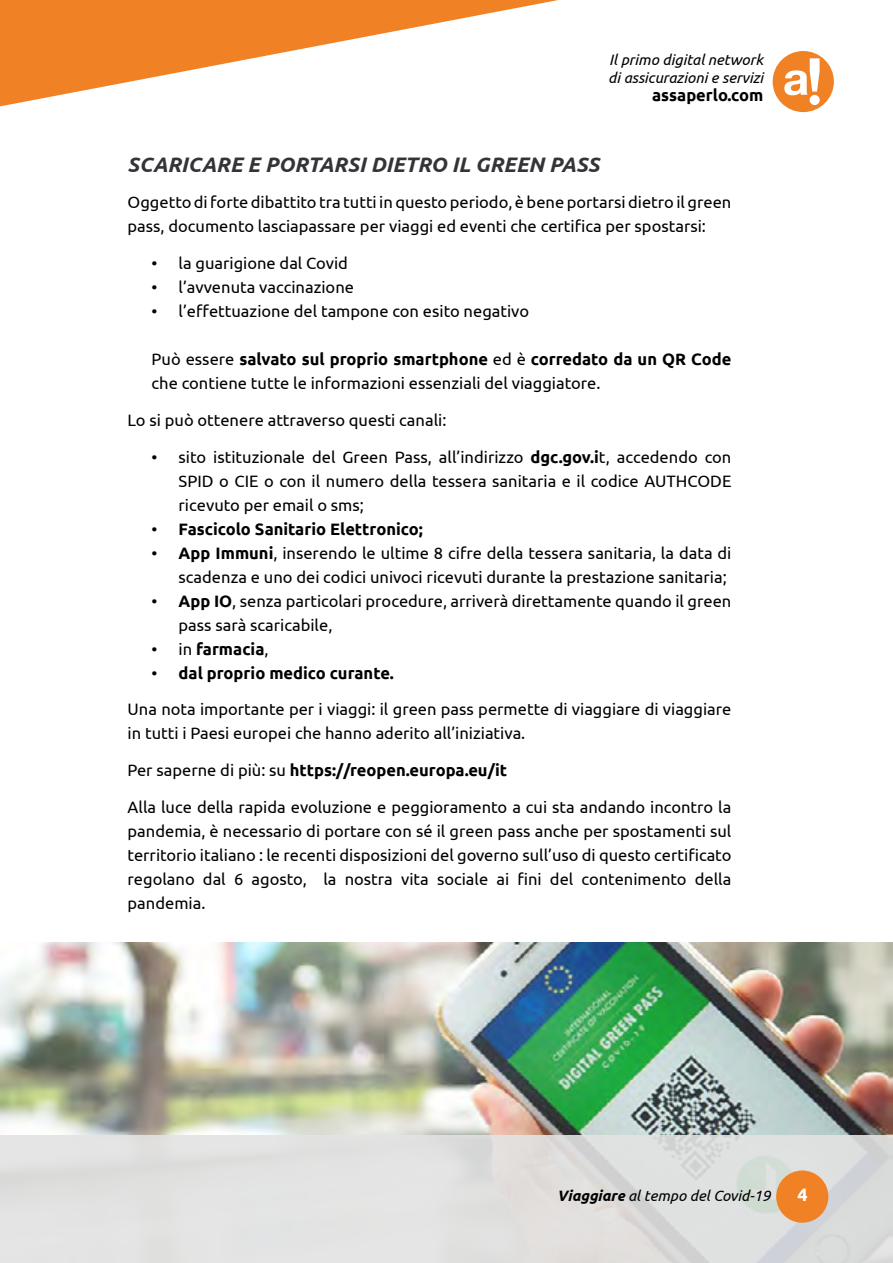
<style>
.page{position:relative;width:893px;height:1263px;background:#fff}
.page>*{position:absolute;margin:0;border:0;box-sizing:border-box;transform-origin:0 0}
.t1{font:italic 700 21px "Ubuntu";color:#343338}
.t2{font:700 18px "Ubuntu";color:#fff}
.t3{font:16.5px/24px "Ubuntu";color:#000}
.t4{font:700 16.5px "Ubuntu";color:#000}
.t5{font:italic 15px/18px "Ubuntu";color:#000}
.s1{font-weight:700}
.s2{font-weight:400}
</style>
<div class="page">
<div style="left:773px;top:51px;width:61px;height:61px;background:#f08225;border-radius:50%"></div>
<svg style="left:784px;top:58px;width:36px;height:37px"></svg>
<div style="left:810px;top:95px;width:10px;height:10px;background:#fff;border-radius:50%"></div>
<img style="left:1px;top:943px;width:892px;height:192px">
<div style="left:0;top:1135px;width:893px;height:128px;background:#e3e3e3"></div>
<div style="left:776px;top:1170px;width:52px;height:53px;background:#f08225;border-radius:50%"></div>
<svg style="left:0;top:0;width:557px;height:106px"></svg>
<p class="t5" style="left:608px;top:50px;width:157px">Il primo digital network di assicurazioni e servizi</p>
<p class="t4" style="left:652px;top:85px;width:113px">assaperlo.com</p>
<p class="t1" style="left:128px;top:151px;width:473px">SCARICARE E PORTARSI DIETRO IL GREEN PASS</p>
<p class="t3" style="left:128px;top:190px;width:605px">Oggetto di forte dibattito tra tutti in questo periodo, è bene portarsi dietro il green pass, documento lasciapassare per viaggi ed eventi che certifica per spostarsi:</p>
<p class="t3" style="left:152px;top:251px;width:198px">• la guarigione dal Covid</p>
<p class="t3" style="left:152px;top:275px;width:204px">• l’avvenuta vaccinazione</p>
<p class="t3" style="left:152px;top:299px;width:379px">• l’effettuazione del tampone con esito negativo</p>
<p class="t3" style="left:152px;top:347px;width:581px">Può essere <span class="s1">salvato sul proprio smartphone</span> ed è <span class="s1">corredato da un QR Code </span>che contiene tutte le informazioni essenziali del viaggiatore.</p>
<p class="t3" style="left:128px;top:407px;width:320px">Lo si può ottenere attraverso questi canali:</p>
<p class="t3" style="left:179px;top:444px;width:554px;text-align:justify;text-indent:-27px">• sito istituzionale del Green Pass, all’indirizzo <span class="s1">dgc.gov.i</span>t, accedendo con SPID o CIE o con il numero della tessera sanitaria e il codice AUTHCODE ricevuto per email o sms;</p>
<p class="t4" style="left:152px;top:519px;width:273px"><span class="s2">•</span> Fascicolo Sanitario Elettronico;</p>
<p class="t3" style="left:152px;top:540px;width:581px;text-align:right">• <span class="s1">App Immuni</span>, inserendo le ultime 8 cifre della tessera sanitaria, la data di scadenza e uno dei codici univoci ricevuti durante la prestazione sanitaria;</p>
<p class="t3" style="left:179px;top:588px;width:554px;text-indent:-27px">• <span class="s1">App IO</span>, senza particolari procedure, arriverà direttamente quando il green pass sarà scaricabile,</p>
<p class="t4" style="left:152px;top:639px;width:118px"><span class="s2">• in</span> farmacia<span class="s2">,</span></p>
<p class="t4" style="left:152px;top:663px;width:244px"><span class="s2">•</span> dal proprio medico curante.</p>
<p class="t3" style="left:128px;top:697px;width:605px">Una nota importante per i viaggi: il green pass permette di viaggiare di viaggiare in tutti i Paesi europei che hanno aderito all’iniziativa.</p>
<p class="t4" style="left:128px;top:760px;width:381px"><span class="s2">Per saperne di più: su</span> https://reopen.europa.eu/it</p>
<p class="t3" style="left:128px;top:795px;width:605px;text-align:justify">Alla luce della rapida evoluzione e peggioramento a cui sta andando incontro la pandemia, è necessario di portare con sé il green pass anche per spostamenti sul territorio italiano : le recenti disposizioni del governo sull’uso di questo certificato regolano dal 6 agosto, la nostra vita sociale ai fini del contenimento della pandemia.</p>
<p class="t5" style="left:557px;top:1186px;width:215px"><span class="s1">Viaggiare</span> al tempo del Covid-19</p>
<p class="t2" style="left:797px;top:1184px;width:12px">4</p>
</div>
